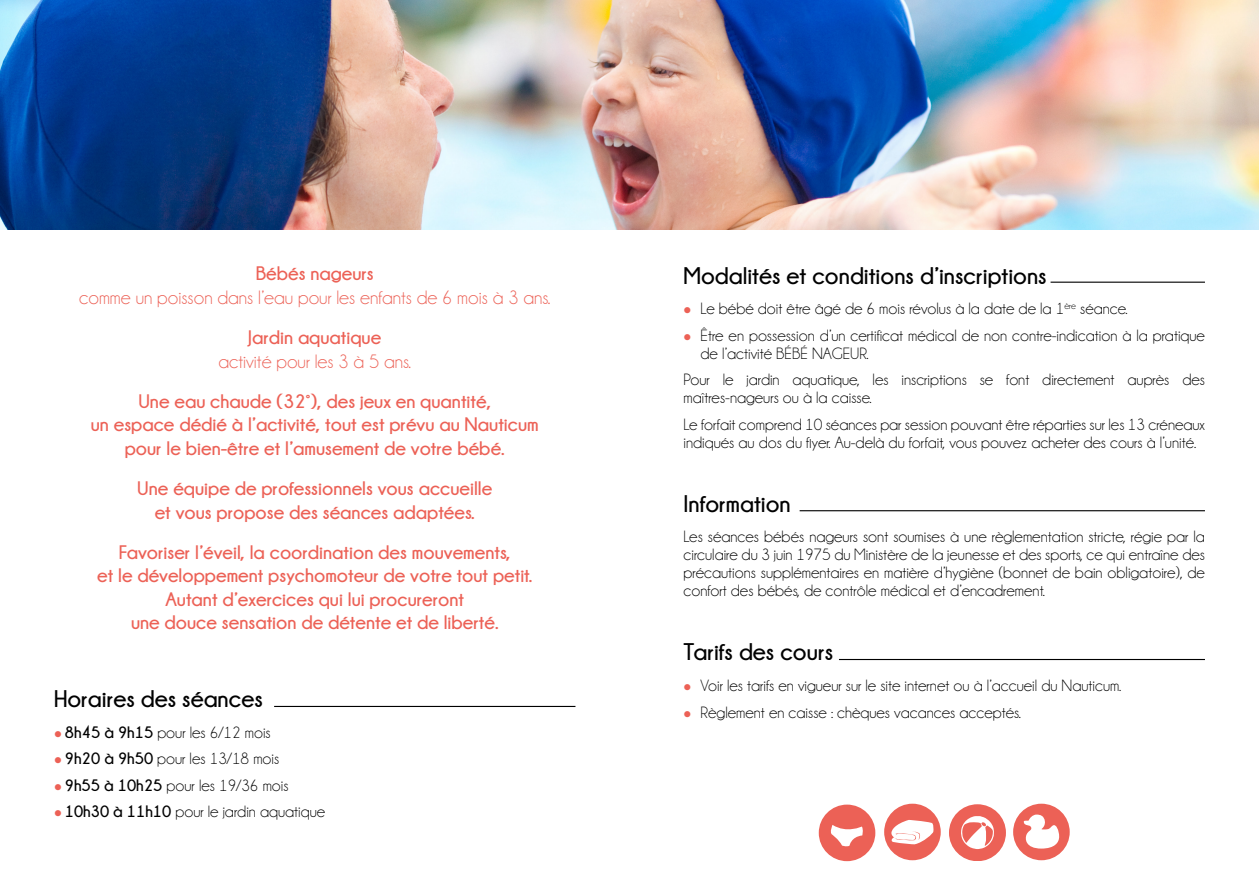
<style>
.page{position:relative;width:1259px;height:893px;background:#fff}
.page>*{position:absolute;margin:0;border:0;box-sizing:border-box;transform-origin:0 0}
.t1{font:700 24px "Champagne&Limousines";color:#000}
.t2{font:700 19.5px/23.4px "Champagne&Limousines";color:#ec6156;text-align:center}
.t3{font:19.5px "Champagne&Limousines";color:#ec6156}
.t4{font:16.5px/18px "Champagne&Limousines";color:#000}
.s1{color:#ec6156}
.s2{font-weight:700}
</style>
<div class="page">
<hr style="left:274px;top:706px;width:301px;height:1px;background:#000">
<hr style="left:799px;top:510px;width:406px;height:1px;background:#000">
<hr style="left:1050px;top:282px;width:155px;height:1px;background:#000">
<div style="left:819px;top:805px;width:56px;height:56px;background:#ec6156;border-radius:50%"></div>
<svg style="left:1013px;top:804px;width:56px;height:56px"></svg>
<svg style="left:949px;top:804px;width:57px;height:56px"></svg>
<svg style="left:884px;top:804px;width:56px;height:56px"></svg>
<svg style="left:830px;top:825px;width:33px;height:22px"></svg>
<hr style="left:839px;top:659px;width:366px;height:1px;background:#000">
<img style="left:0;top:0;width:1259px;height:230px">
<p class="t2" style="left:256px;top:262px;width:120px">Bébés nageurs</p>
<p class="t3" style="left:79px;top:287px;width:473px">comme un poisson dans l’eau pour les enfants de 6 mois à 3 ans.</p>
<p class="t2" style="left:248px;top:326px;width:134px">Jardin aquatique</p>
<p class="t3" style="left:218px;top:351px;width:194px">activité pour les 3 à 5 ans.</p>
<p class="t2" style="left:91px;top:389px;width:449px">Une eau chaude (32°), des jeux en quantité,<br>un espace dédié à l’activité, tout est prévu au Nauticum pour le bien-être et l’amusement de votre bébé.</p>
<p class="t2" style="left:137px;top:477px;width:356px">Une équipe de professionnels vous accueille et vous propose des séances adaptées.</p>
<p class="t2" style="left:97px;top:540px;width:436px">Favoriser l’éveil, la coordination des mouvements,<br>et le développement psychomoteur de votre tout petit.<br>Autant d’exercices qui lui procureront<br>une douce sensation de détente et de liberté.</p>
<h1 class="t1" style="left:54px;top:685px;width:210px">Horaires des séances</h1>
<p class="t4" style="left:54px;top:723px;width:218px"><span class="s1">●</span> <span class="s2">8h45 à 9h15</span> pour les 6/12 mois</p>
<p class="t4" style="left:54px;top:750px;width:227px"><span class="s1">●</span> <span class="s2">9h20 à 9h50</span> pour les 13/18 mois</p>
<p class="t4" style="left:54px;top:776px;width:236px"><span class="s1">●</span> <span class="s2">9h55 à 10h25</span> pour les 19/36 mois</p>
<p class="t4" style="left:54px;top:803px;width:273px"><span class="s1">●</span> <span class="s2">10h30 à 11h10</span> pour le jardin aquatique</p>
<h1 class="t1" style="left:683px;top:262px;width:365px">Modalités et conditions d’inscriptions</h1>
<p class="t4" style="left:683px;top:300px;width:446px"><span class="s1">●</span> Le bébé doit être âgé de 6 mois révolus à la date de la 1<sup>ère</sup> séance.</p>
<p class="t4" style="left:700px;top:326px;width:506px;text-indent:-17px"><span class="s1">●</span> Être en possession d’un certificat médical de non contre-indication à la pratique de l’activité BÉBÉ NAGEUR.</p>
<p class="t4" style="left:683px;top:371px;width:523px">Pour le jardin aquatique, les inscriptions se font directement auprès des maîtres-nageurs ou à la caisse.</p>
<p class="t4" style="left:683px;top:415px;width:523px">Le forfait comprend 10 séances par session pouvant être réparties sur les 13 créneaux indiqués au dos du flyer. Au-delà du forfait, vous pouvez acheter des cours à l’unité.</p>
<h1 class="t1" style="left:683px;top:490px;width:109px">Information</h1>
<p class="t4" style="left:683px;top:528px;width:523px;text-align:justify">Les séances bébés nageurs sont soumises à une règlementation stricte, régie par la circulaire du 3 juin 1975 du Ministère de la jeunesse et des sports, ce qui entraîne des précautions supplémentaires en matière d’hygiène (bonnet de bain obligatoire), de confort des bébés, de contrôle médical et d’encadrement.</p>
<h1 class="t1" style="left:683px;top:639px;width:151px">Tarifs des cours</h1>
<p class="t4" style="left:683px;top:677px;width:439px"><span class="s1">●</span> Voir les tarifs en vigueur sur le site internet ou à l’accueil du Nauticum.</p>
<p class="t4" style="left:683px;top:703px;width:339px"><span class="s1">●</span> Règlement en caisse : chèques vacances acceptés.</p>
</div>
